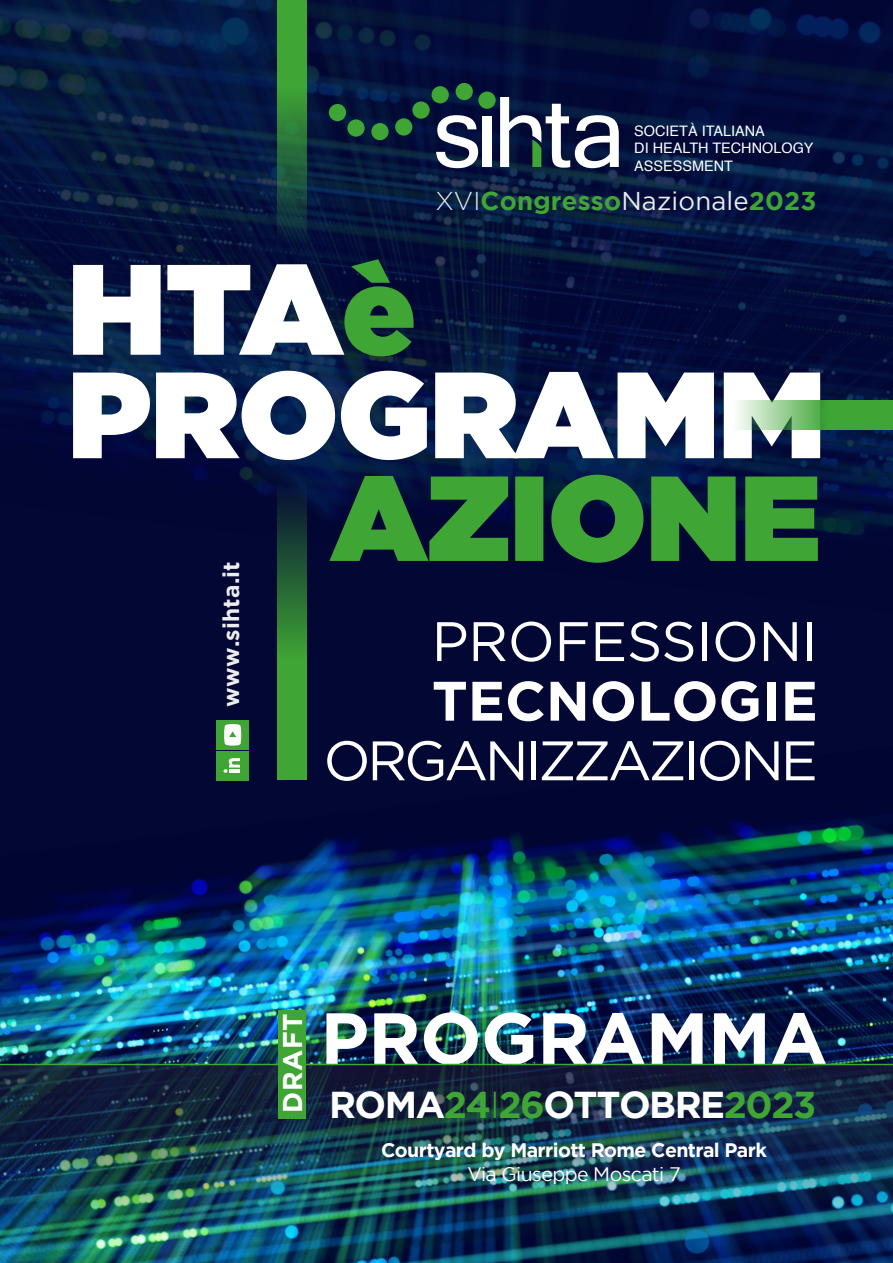
<style>
.page{position:relative;width:893px;height:1263px;background:#030734}
.page>*{position:absolute;margin:0;border:0;box-sizing:border-box;transform-origin:0 0}
.t1{font:700 72.6px "Gotham";letter-spacing:-.01em;color:#fff}
.t2{font:55.5px "Gotham";letter-spacing:-.06em;color:#fff}
.t3{font:55.5px "Gotham";letter-spacing:-.01em;color:#fff}
.t4{font:700 55.5px "Gotham";color:#fff}
.t5{font:700 37.35px "Gotham";letter-spacing:-.04em;color:#fff}
.t6{font:700 27px "Gotham";letter-spacing:.02em;color:#fff}
.t7{font:700 25.8px "Gotham";letter-spacing:.01em;color:#3fa535}
.t8{font:700 22.65px "Gotham";letter-spacing:.01em;color:#ededed}
.t9{font:700 19.5px "Gotham";letter-spacing:-.03em;color:#fff}
.t10{font:19.5px "Gotham";letter-spacing:-.03em;color:#fff}
.t11{font:14.4px/17.4px "Helvetica";color:#fff}
.s1{font-weight:300;color:#ededed}
.s2{font-weight:400;color:#ededed}
.s3{color:#3fa535}
.s4{font-weight:300;color:#3fa535}
</style>
<div class="page">
<img style="left:0;top:746px;width:893px;height:517px">
<img style="left:0;top:1065px;width:893px;height:172px">
<img style="left:0;top:0;width:893px;height:613px">
<svg style="left:329px;top:475px;width:489px;height:88px"></svg>
<svg style="left:73px;top:259px;width:341px;height:97px"></svg>
<svg style="left:277px;top:461px;width:29px;height:319px;background:#2a7035"></svg>
<svg style="left:277px;top:0;width:29px;height:259px;background:#2a7239"></svg>
<svg style="left:436px;top:115px;width:42px;height:53px"></svg>
<div style="left:482px;top:116px;width:10px;height:51px;background:#fff"></div>
<div style="left:329px;top:104px;width:17px;height:17px;background:#3fa535;border-radius:50%"></div>
<div style="left:347px;top:119px;width:18px;height:18px;background:#3fa535;border-radius:50%"></div>
<div style="left:371px;top:123px;width:18px;height:17px;background:#3fa535;border-radius:50%"></div>
<div style="left:395px;top:118px;width:17px;height:18px;background:#3fa535;border-radius:50%"></div>
<div style="left:412px;top:101px;width:18px;height:18px;background:#3fa535;border-radius:50%"></div>
<div style="left:478px;top:92px;width:18px;height:17px;background:#3fa535;border-radius:50%"></div>
<div style="left:456px;top:83px;width:17px;height:17px;background:#3fa535;border-radius:50%"></div>
<div style="left:432px;top:86px;width:17px;height:17px;background:#3fa535;border-radius:50%"></div>
<svg style="left:500px;top:97px;width:119px;height:71px"></svg>
<hr style="left:0;top:1064px;width:893px;height:1px;background:#3fa535">
<div style="left:216px;top:751px;width:33px;height:29px;background:#3fa535"></div>
<div style="left:216px;top:721px;width:33px;height:29px;background:#3fa535"></div>
<svg style="left:224px;top:758px;width:16px;height:15px"></svg>
<svg style="left:224px;top:724px;width:17px;height:21px"></svg>
<svg style="left:73px;top:371px;width:747px;height:89px;background:#aab1c0"></svg>
<svg style="left:724px;top:401px;width:169px;height:29px;background:#7abe75"></svg>
<div style="left:279px;top:1010px;width:27px;height:108px;background:#3fa535"></div>
<p class="t11" style="left:634px;top:123px;width:181px">SOCIETÀ ITALIANA<br>DI HEALTH TECHNOLOGY<br>ASSESSMENT</p>
<h3 class="t7" style="left:436px;top:186px;width:382px"><span class="s1">XVI</span>Congresso<span class="s2">Nazionale</span>2023</h3>
<h3 class="t8" style="left:218px;top:706px;width:147px;rotate:-90deg">www.sihta.it</h3>
<h2 class="t3" style="left:432px;top:611px;width:388px">PROFESSIONI</h2>
<h2 class="t4" style="left:432px;top:669px;width:388px">TECNOLOGIE</h2>
<h2 class="t2" style="left:323px;top:730px;width:496px">ORGANIZZAZIONE</h2>
<h3 class="t6" style="left:277px;top:1113px;width:101px;rotate:-90deg">DRAFT</h3>
<h1 class="t1" style="left:320px;top:996px;width:509px">PROGRAMMA</h1>
<h3 class="t5" style="left:329px;top:1083px;width:489px">ROMA<span class="s3">24</span><span class="s4">I</span><span class="s3">26</span>OTTOBRE<span class="s3">2023</span></h3>
<h3 class="t9" style="left:381px;top:1139px;width:387px">Courtyard by Marriott Rome Central Park</h3>
<h3 class="t10" style="left:467px;top:1163px;width:215px">Via Giuseppe Moscati 7</h3>
</div>
